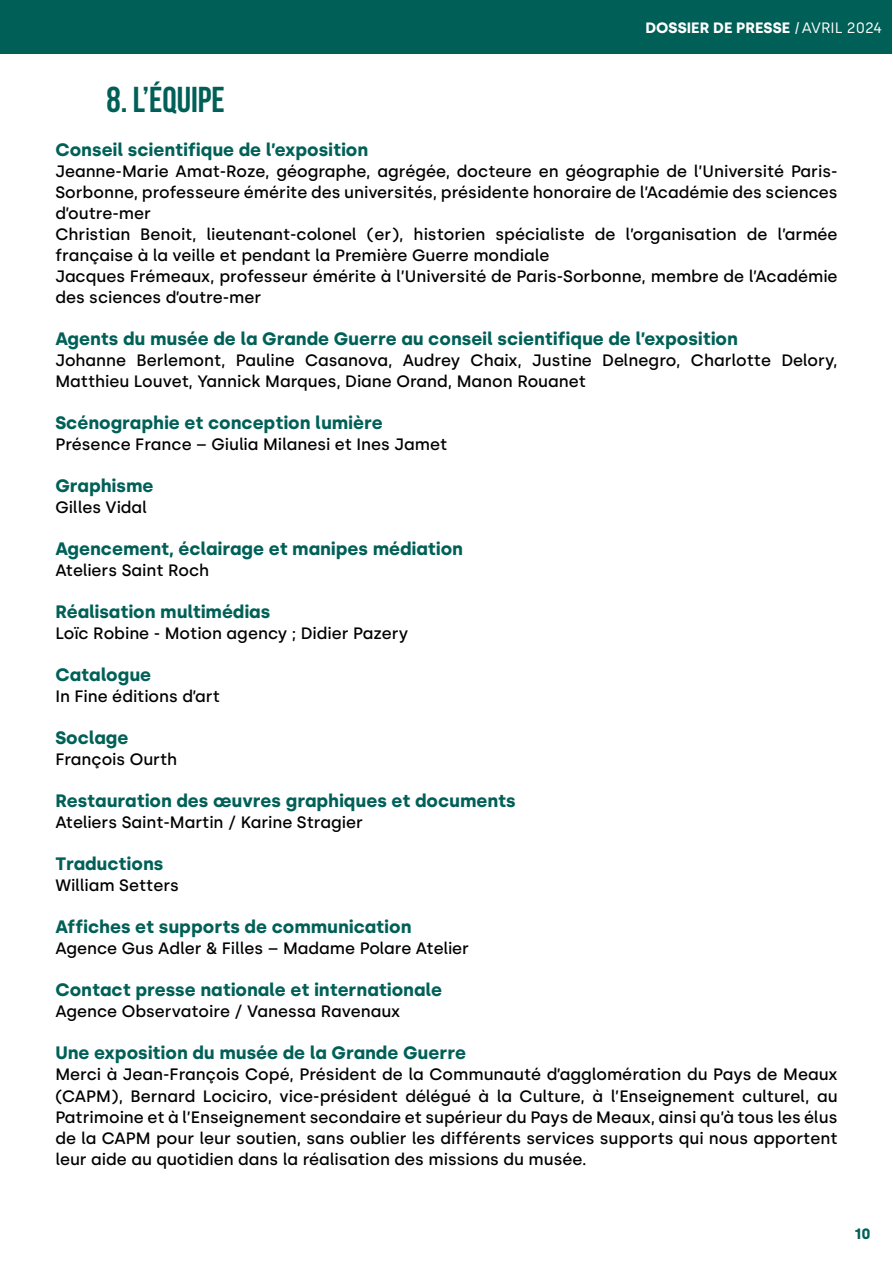
<style>
.page{position:relative;width:893px;height:1263px;background:#fff}
.page>*{position:absolute;margin:0;border:0;box-sizing:border-box;transform-origin:0 0}
.t1{font:700 36px "Bebas Neue";color:#006057}
.t2{font:700 18px "Silka";color:#006057}
.t3{font:500 16.5px/21px "Silka";color:#000}
.t4{font:700 15px "Silka";color:#fff}
.t5{font:700 15px "Silka";color:#006057}
.s1{font-family:"Knockout 70 Full Welterwt";font-weight:400}
.s2{font-weight:400}
</style>
<div class="page">
<div style="left:1px;top:0;width:891px;height:53px;background:#006057"></div>
<p class="t4" style="left:645px;top:18px;width:238px">DOSSIER DE PRESSE <span class="s1">/</span> <span class="s2">AVRIL 2024</span></p>
<h1 class="t1" style="left:106px;top:79px;width:120px">8. L’équipe</h1>
<p class="t2" style="left:55px;top:139px;width:314px">Conseil scientifique de l’exposition</p>
<p class="t3" style="left:55px;top:161px;width:784px">Jeanne-Marie Amat-Roze, géographe, agrégée, docteure en géographie de l’Université Paris-Sorbonne, professeure émérite des universités, présidente honoraire de l’Académie des sciences d’outre-mer<br>Christian Benoit, lieutenant-colonel (er), historien spécialiste de l’organisation de l’armée française à la veille et pendant la Première Guerre mondiale<br>Jacques Frémeaux, professeur émérite à l’Université de Paris-Sorbonne, membre de l’Académie des sciences d’outre-mer</p>
<p class="t2" style="left:55px;top:328px;width:684px">Agents du musée de la Grande Guerre au conseil scientifique de l’exposition</p>
<p class="t3" style="left:55px;top:350px;width:784px">Johanne Berlemont, Pauline Casanova, Audrey Chaix, Justine Delnegro, Charlotte Delory,<br>Matthieu Louvet, Yannick Marques, Diane Orand, Manon Rouanet</p>
<p class="t2" style="left:55px;top:412px;width:329px">Scénographie et conception lumière</p>
<p class="t3" style="left:55px;top:434px;width:393px">Présence France – Giulia Milanesi et Ines Jamet</p>
<p class="t2" style="left:55px;top:475px;width:100px">Graphisme</p>
<p class="t3" style="left:55px;top:497px;width:93px">Gilles Vidal</p>
<p class="t2" style="left:55px;top:538px;width:409px">Agencement, éclairage et manipes médiation</p>
<p class="t3" style="left:55px;top:560px;width:155px">Ateliers Saint Roch</p>
<p class="t2" style="left:55px;top:601px;width:216px">Réalisation multimédias</p>
<p class="t3" style="left:55px;top:623px;width:354px">Loïc Robine - Motion agency ; Didier Pazery</p>
<p class="t2" style="left:55px;top:664px;width:97px">Catalogue</p>
<p class="t3" style="left:55px;top:686px;width:166px">In Fine éditions d’art</p>
<p class="t2" style="left:55px;top:727px;width:75px">Soclage</p>
<p class="t3" style="left:55px;top:749px;width:123px">François Ourth</p>
<p class="t2" style="left:55px;top:790px;width:462px">Restauration des œuvres graphiques et documents</p>
<p class="t3" style="left:55px;top:812px;width:309px">Ateliers Saint-Martin / Karine Stragier</p>
<p class="t2" style="left:55px;top:853px;width:110px">Traductions</p>
<p class="t3" style="left:55px;top:875px;width:125px">William Setters</p>
<p class="t2" style="left:55px;top:916px;width:358px">Affiches et supports de communication</p>
<p class="t3" style="left:55px;top:938px;width:415px">Agence Gus Adler &amp; Filles – Madame Polare Atelier</p>
<p class="t2" style="left:55px;top:979px;width:388px">Contact presse nationale et internationale</p>
<p class="t3" style="left:55px;top:1001px;width:346px">Agence Observatoire / Vanessa Ravenaux</p>
<p class="t2" style="left:55px;top:1042px;width:412px">Une exposition du musée de la Grande Guerre</p>
<p class="t3" style="left:55px;top:1064px;width:784px;text-align:justify">Merci à Jean-François Copé, Président de la Communauté d’agglomération du Pays de Meaux (CAPM), Bernard Lociciro, vice-président délégué à la Culture, à l’Enseignement culturel, au Patrimoine et à l’Enseignement secondaire et supérieur du Pays de Meaux, ainsi qu’à tous les élus de la CAPM pour leur soutien, sans oublier les différents services supports qui nous apportent leur aide au quotidien dans la réalisation des missions du musée.</p>
<p class="t5" style="left:854px;top:1225px;width:18px">10</p>
</div>
